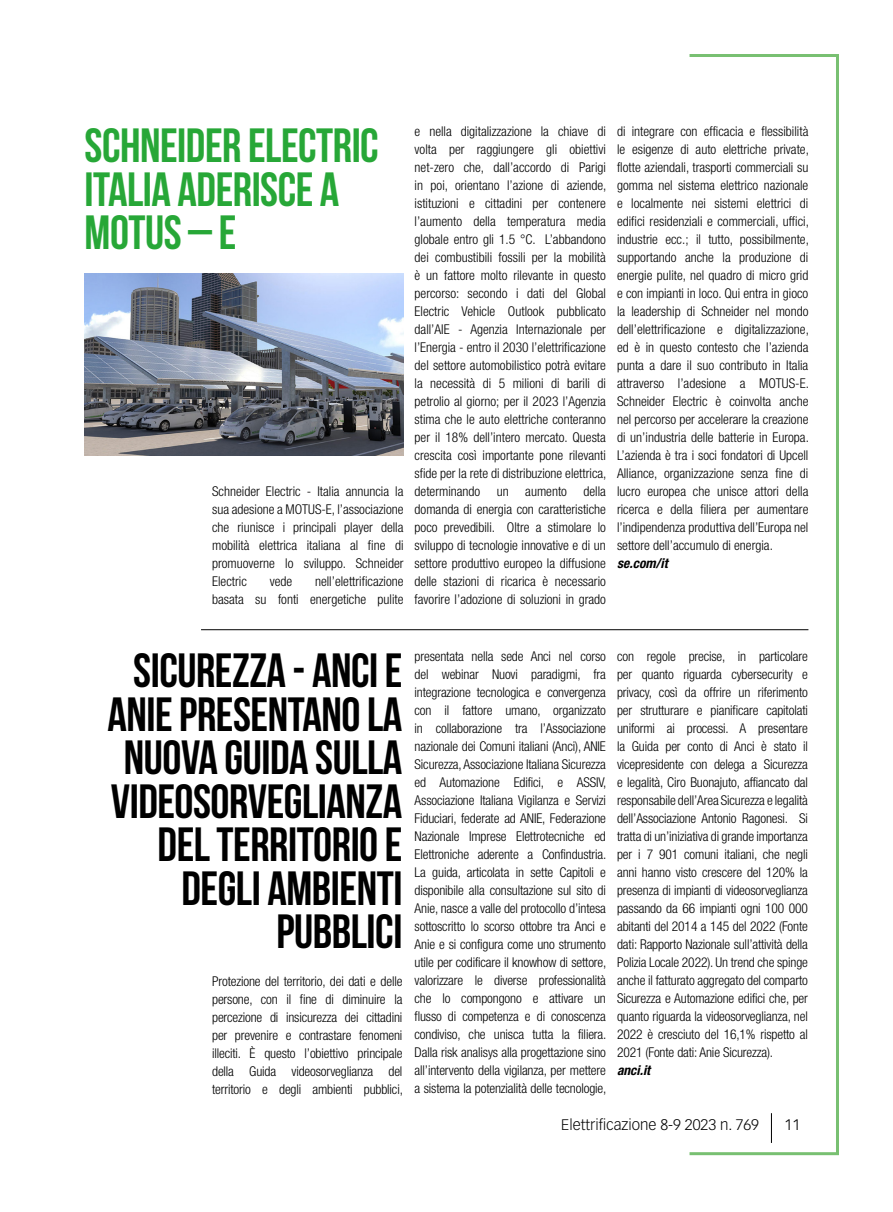
<style>
.page{position:relative;width:893px;height:1212px;background:#fff}
.page>*{position:absolute;margin:0;border:0;box-sizing:border-box;transform-origin:0 0}
.t1{font:700 48px/43.5px "Bebas Neue";letter-spacing:-.01em;color:#000;text-align:right}
.t2{font:700 48px/43.5px "Bebas Neue";letter-spacing:-.01em;color:#27a737}
.t3{font:300 15px "Vectora LT Std";color:#000}
.t4{font:300 condensed 13.5px/18px "Helvetica Neue LT Std";color:#000;text-align:justify}
.t5{font:italic 700 condensed 13.5px "Helvetica Neue LT Std";color:#000}
</style>
<div class="page">
<hr style="left:771px;top:1113px;width:1px;height:30px;background:#000">
<hr style="left:201px;top:629px;width:607px;height:1px;background:#000">
<img style="left:85px;top:273px;width:318px;height:182px">
<h1 class="t2" style="left:85px;top:123px;width:296px">SCHNEIDER ELECTRIC<br>ITALIA ADERISCE A<br>MOTUS – E</h1>
<p class="t4" style="left:415px;top:122px;width:193px">e nella digitalizzazione la chiave di volta per raggiungere gli obiettivi net-zero che, dall’accordo di Parigi in poi, orientano l’azione di aziende, istituzioni e cittadini per contenere l’aumento della temperatura media globale entro gli 1.5 °C. L’abbandono dei combustibili fossili per la mobilità è un fattore molto rilevante in questo percorso: secondo i dati del Global Electric Vehicle Outlook pubblicato dall’AIE - Agenzia Internazionale per l’Energia - entro il 2030 l’elettrificazione del settore automobilistico potrà evitare la necessità di 5 milioni di barili di petrolio al giorno; per il 2023 l’Agenzia stima che le auto elettriche conteranno per il 18% dell’intero mercato. Questa crescita così importante pone rilevanti sfide per la rete di distribuzione elettrica, determinando un aumento della domanda di energia con caratteristiche poco prevedibili. Oltre a stimolare lo sviluppo di tecnologie innovative e di un settore produttivo europeo la diffusione delle stazioni di ricarica è necessario favorire l’adozione di soluzioni in grado</p>
<p class="t4" style="left:617px;top:122px;width:193px">di integrare con efficacia e flessibilità le esigenze di auto elettriche private, flotte aziendali, trasporti commerciali su gomma nel sistema elettrico nazionale e localmente nei sistemi elettrici di edifici residenziali e commerciali, uffici, industrie ecc.; il tutto, possibilmente, supportando anche la produzione di energie pulite, nel quadro di micro grid e con impianti in loco. Qui entra in gioco la leadership di Schneider nel mondo dell’elettrificazione e digitalizzazione, ed è in questo contesto che l’azienda punta a dare il suo contributo in Italia attraverso l’adesione a MOTUS-E.<br>Schneider Electric è coinvolta anche nel percorso per accelerare la creazione di un’industria delle batterie in Europa.<br>L’azienda è tra i soci fondatori di Upcell Alliance, organizzazione senza fine di lucro europea che unisce attori della ricerca e della filiera per aumentare l’indipendenza produttiva dell’Europa nel settore dell’accumulo di energia.</p>
<p class="t4" style="left:212px;top:482px;width:193px">Schneider Electric - Italia annuncia la sua adesione a MOTUS-E, l’associazione che riunisce i principali player della mobilità elettrica italiana al fine di promuoverne lo sviluppo. Schneider Electric</p>
<p class="t5" style="left:617px;top:555px;width:52px">se.com/it</p>
<p class="t4" style="left:212px;top:572px;width:193px;text-align:right">nell’elettrificazione<br>basata su fonti energetiche pulite</p>
<p class="t4" style="left:270px;top:572px;width:24px">vede</p>
<h1 class="t1" style="left:107px;top:648px;width:297px">SICUREZZA - ANCI E<br>ANIE PRESENTANO LA<br>NUOVA GUIDA SULLA<br>VIDEOSORVEGLIANZA<br>DEL TERRITORIO E<br>DEGLI AMBIENTI<br>PUBBLICI</h1>
<p class="t4" style="left:212px;top:972px;width:192px">Protezione del territorio, dei dati e delle persone, con il fine di diminuire la percezione di insicurezza dei cittadini per prevenire e contrastare fenomeni illeciti. È questo l’obiettivo principale della Guida videosorveglianza del territorio e degli ambienti pubblici,</p>
<p class="t4" style="left:415px;top:647px;width:193px">presentata nella sede Anci nel corso del webinar Nuovi paradigmi, fra integrazione tecnologica e convergenza con il fattore umano, organizzato in collaborazione tra l’Associazione nazionale dei Comuni italiani (Anci), ANIE Sicurezza, Associazione Italiana Sicurezza ed Automazione Edifici, e ASSIV, Associazione Italiana Vigilanza e Servizi Fiduciari, federate ad ANIE, Federazione Nazionale Imprese Elettrotecniche ed Elettroniche aderente a Confindustria.<br>La guida, articolata in sette Capitoli e disponibile alla consultazione sul sito di Anie, nasce a valle del protocollo d’intesa sottoscritto lo scorso ottobre tra Anci e Anie e si configura come uno strumento utile per codificare il knowhow di settore, valorizzare le diverse professionalità che lo compongono e attivare un flusso di competenza e di conoscenza condiviso, che unisca tutta la filiera.<br>Dalla risk analisys alla progettazione sino all’intervento della vigilanza, per mettere a sistema la potenzialità delle tecnologie,</p>
<p class="t4" style="left:617px;top:647px;width:192px">con regole precise, in particolare per quanto riguarda cybersecurity e privacy, così da offrire un riferimento per strutturare e pianificare capitolati uniformi ai processi. A presentare la Guida per conto di Anci è stato il vicepresidente con delega a Sicurezza e legalità, Ciro Buonajuto, affiancato dal responsabile dell’Area Sicurezza e legalità dell’Associazione Antonio Ragonesi. Si tratta di un’iniziativa di grande importanza per i 7 901 comuni italiani, che negli anni hanno visto crescere del 120% la presenza di impianti di videosorveglianza passando da 66 impianti ogni 100 000 abitanti del 2014 a 145 del 2022 (Fonte dati: Rapporto Nazionale sull’attività della Polizia Locale 2022). Un trend che spinge anche il fatturato aggregato del comparto Sicurezza e Automazione edifici che, per quanto riguarda la videosorveglianza, nel 2022 è cresciuto del 16,1% rispetto al 2021 (Fonte dati: Anie Sicurezza).</p>
<p class="t5" style="left:617px;top:1061px;width:35px">anci.it</p>
<p class="t3" style="left:561px;top:1115px;width:199px">Elettrificazione 8-9 2023 n. 769</p>
<p class="t3" style="left:785px;top:1115px;width:17px">11</p>
</div>
